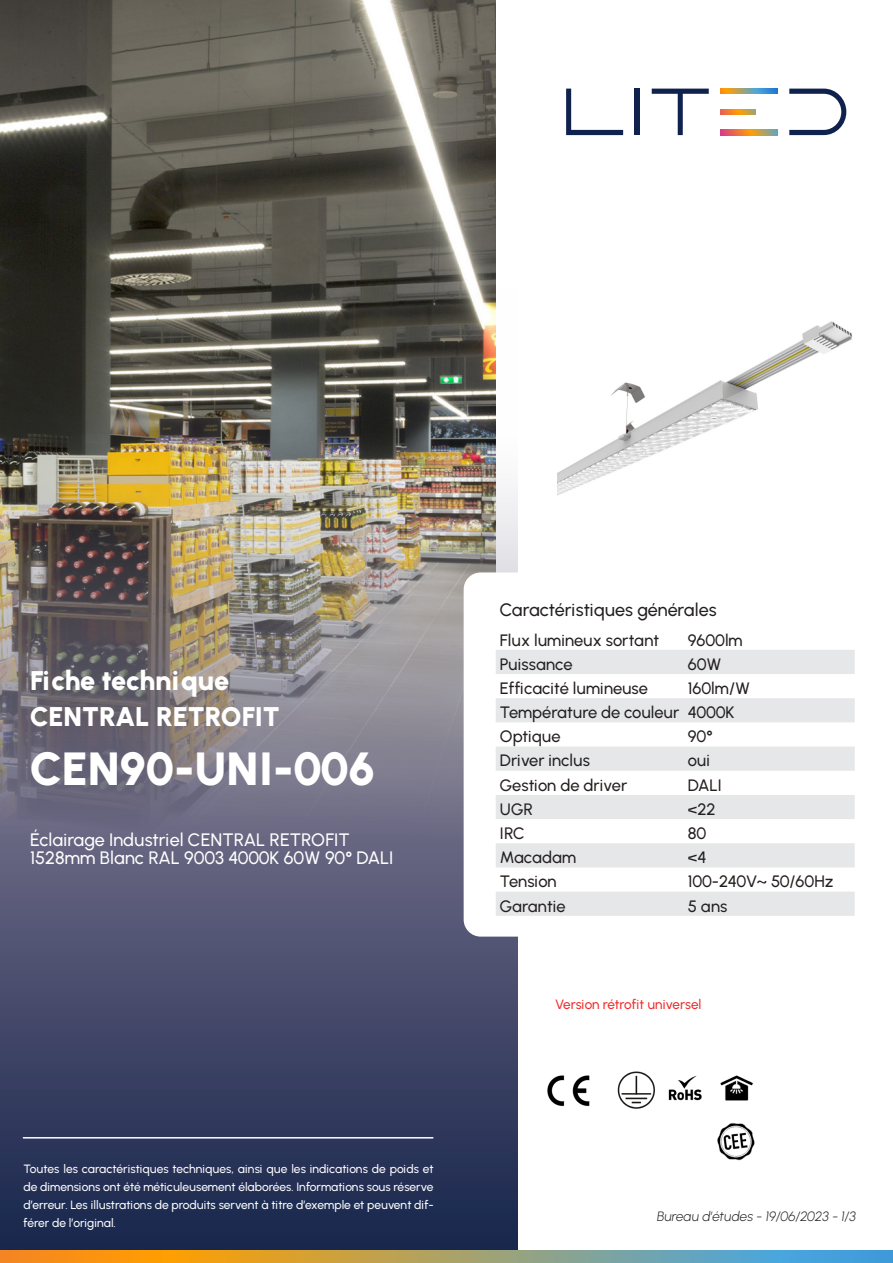
<style>
.page{position:relative;width:893px;height:1263px;background:#fff}
.page>*{position:absolute;margin:0;border:0;box-sizing:border-box;transform-origin:0 0}
.t1{font:900 46.5px "Urbanist";color:#fff}
.Texte_courant{font:900 27px "Urbanist";letter-spacing:-.01em;color:#fff}
.Texte_courant-2{font:500 18px/18px "Urbanist";color:#fff}
.t2{font:500 18px "Urbanist";letter-spacing:-.005em;color:#231f20}
.Texte_courant-3{font:500 16.5px "Urbanist";color:#231f20}
.Texte_courant-4{font:italic 300 13.5px "Urbanist";color:#231f20}
.Texte_courant-5{font:500 13.5px "Urbanist";letter-spacing:-.005em;color:#ee2d2d}
.Texte_courant-6{font:500 12px/18px "Urbanist";letter-spacing:-.005em;color:#fff;text-align:justify}
</style>
<div class="page">
<img style="left:0;top:0;width:496px;height:277px">
<img style="left:0;top:277px;width:517px;height:974px">
<hr style="left:23px;top:1137px;width:410px;height:1px;background:#fff">
<img style="left:558px;top:321px;width:295px;height:174px">
<svg style="left:566px;top:89px;width:57px;height:46px"></svg>
<svg style="left:789px;top:89px;width:57px;height:46px"></svg>
<svg style="left:720px;top:89px;width:57px;height:5px"></svg>
<svg style="left:720px;top:109px;width:36px;height:5px"></svg>
<svg style="left:720px;top:130px;width:57px;height:5px"></svg>
<div style="left:635px;top:89px;width:5px;height:46px;background:#0f224e"></div>
<svg style="left:652px;top:89px;width:57px;height:46px"></svg>
<div style="left:464px;top:572px;width:403px;height:364px;background:#fff;border-radius:17px"></div>
<svg style="left:496px;top:650px;width:359px;height:266px;fill:#e6e7e9"></svg>
<svg style="left:0;top:1251px;width:893px;height:12px;background:#a79e6b"></svg>
<img style="left:617px;top:1071px;width:38px;height:38px">
<img style="left:547px;top:1075px;width:43px;height:31px">
<img style="left:668px;top:1076px;width:34px;height:25px">
<img style="left:717px;top:1123px;width:38px;height:38px">
<img style="left:720px;top:1075px;width:33px;height:26px">
<p class="Texte_courant" style="left:30px;top:664px;width:201px">Fiche technique</p>
<p class="Texte_courant" style="left:30px;top:700px;width:251px">CENTRAL RETROFIT</p>
<p class="t1" style="left:30px;top:741px;width:346px">CEN90-UNI-006</p>
<p class="Texte_courant-2" style="left:30px;top:831px;width:365px">Éclairage Industriel CENTRAL RETROFIT<br>1528mm Blanc RAL 9003 4000K 60W 90° DALI</p>
<p class="Texte_courant-6" style="left:23px;top:1160px;width:412px">Toutes les caractéristiques techniques, ainsi que les indications de poids et de dimensions ont été méticuleusement élaborées. Informations sous réserve d’erreur. Les illustrations de produits servent à titre d’exemple et peuvent dif&shy;férer de l’original.</p>
<p class="t2" style="left:500px;top:599px;width:218px">Caractéristiques générales</p>
<p class="Texte_courant-3" style="left:500px;top:630px;width:161px">Flux lumineux sortant</p>
<p class="Texte_courant-3" style="left:688px;top:630px;width:57px">9600lm</p>
<p class="Texte_courant-3" style="left:500px;top:654px;width:74px">Puissance</p>
<p class="Texte_courant-3" style="left:688px;top:654px;width:35px">60W</p>
<p class="Texte_courant-3" style="left:500px;top:678px;width:150px">Efficacité lumineuse</p>
<p class="Texte_courant-3" style="left:688px;top:678px;width:64px">160lm/W</p>
<p class="Texte_courant-3" style="left:500px;top:702px;width:181px">Température de couleur</p>
<p class="Texte_courant-3" style="left:688px;top:702px;width:48px">4000K</p>
<p class="Texte_courant-3" style="left:500px;top:727px;width:62px">Optique</p>
<p class="Texte_courant-3" style="left:688px;top:727px;width:26px">90°</p>
<p class="Texte_courant-3" style="left:500px;top:751px;width:92px">Driver inclus</p>
<p class="Texte_courant-3" style="left:688px;top:751px;width:24px">oui</p>
<p class="Texte_courant-3" style="left:500px;top:775px;width:129px">Gestion de driver</p>
<p class="Texte_courant-3" style="left:688px;top:775px;width:35px">DALI</p>
<p class="Texte_courant-3" style="left:500px;top:799px;width:35px">UGR</p>
<p class="Texte_courant-3" style="left:688px;top:799px;width:29px">&lt;22</p>
<p class="Texte_courant-3" style="left:500px;top:823px;width:26px">IRC</p>
<p class="Texte_courant-3" style="left:688px;top:823px;width:20px">80</p>
<p class="Texte_courant-3" style="left:500px;top:847px;width:78px">Macadam</p>
<p class="Texte_courant-3" style="left:688px;top:847px;width:20px">&lt;4</p>
<p class="Texte_courant-3" style="left:500px;top:872px;width:58px">Tension</p>
<p class="Texte_courant-3" style="left:688px;top:872px;width:147px">100-240V~ 50/60Hz</p>
<p class="Texte_courant-3" style="left:500px;top:896px;width:67px">Garantie</p>
<p class="Texte_courant-3" style="left:688px;top:896px;width:41px">5 ans</p>
<p class="Texte_courant-5" style="left:556px;top:996px;width:147px">Version rétrofit universel</p>
<p class="Texte_courant-4" style="left:658px;top:1208px;width:200px">Bureau d’études - 19/06/2023 - 1/3</p>
</div>
